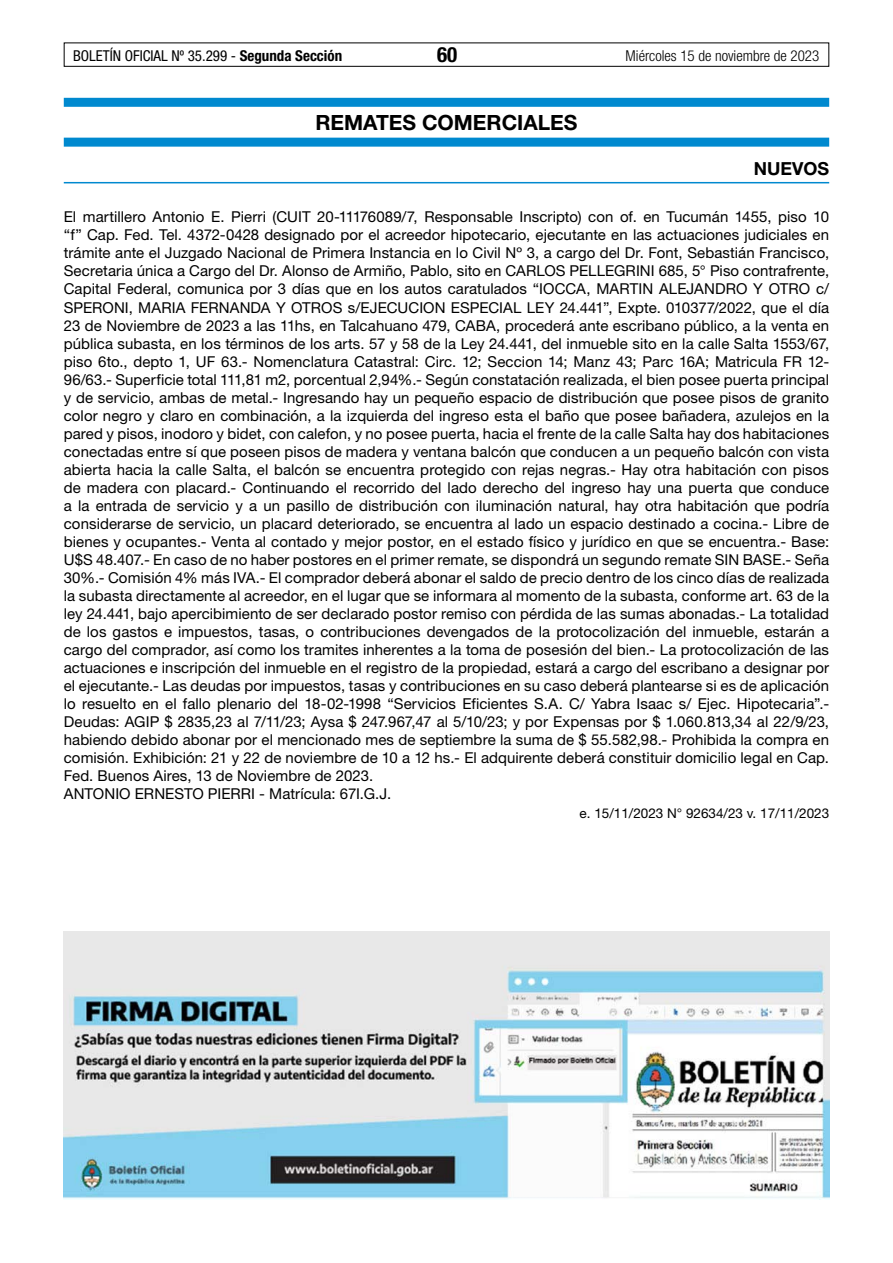
<style>
.page{position:relative;width:893px;height:1263px;background:#fff}
.page>*{position:absolute;margin:0;border:0;box-sizing:border-box;transform-origin:0 0}
.t1{font:700 21px "Helvetica Neue LT Std";color:#000}
.t2{font:700 condensed 21px "Helvetica Neue LT Std";color:#000}
.t3{font:700 18px "Helvetica Neue LT Std";color:#000}
.t4{font:15px/18px "Helvetica Neue LT Std";letter-spacing:.005em;color:#000}
.t5{font:condensed 15px "Helvetica Neue LT Std";color:#000}
.t6{font:300 condensed 15px "Helvetica Neue LT Std";color:#000}
.t7{font:13.5px "Helvetica Neue LT Std";color:#000}
.s1{font-weight:700}
</style>
<div class="page">
<div style="left:64px;top:43px;width:765px;height:24px;border:1px solid #000"></div>
<div style="left:64px;top:98px;width:765px;height:9px;background:#0089cf"></div>
<div style="left:64px;top:138px;width:765px;height:9px;background:#0089cf"></div>
<hr style="left:64px;top:182px;width:765px;height:1px;background:#0089cf">
<img style="left:64px;top:931px;width:765px;height:268px">
<p class="t5" style="left:73px;top:47px;width:271px">BOLETÍN OFICIAL Nº 35.299 - <span class="s1">Segunda Sección</span></p>
<h1 class="t2" style="left:437px;top:42px;width:22px">60</h1>
<p class="t6" style="left:626px;top:47px;width:195px">Miércoles 15 de noviembre de 2023</p>
<h1 class="t1" style="left:315px;top:110px;width:264px">REMATES COMERCIALES</h1>
<p class="t3" style="left:754px;top:157px;width:77px">NUEVOS</p>
<p class="t4" style="left:64px;top:208px;width:767px">El martillero Antonio E. Pierri (CUIT 20-11176089/7, Responsable Inscripto) con of. en Tucumán 1455, piso 10 “f” Cap. Fed. Tel. 4372-0428 designado por el acreedor hipotecario, ejecutante en las actuaciones judiciales en trámite ante el Juzgado Nacional de Primera Instancia en lo Civil Nº 3, a cargo del Dr. Font, Sebastián Francisco, Secretaria única a Cargo del Dr. Alonso de Armiño, Pablo, sito en CARLOS PELLEGRINI 685, 5° Piso contrafrente, Capital Federal, comunica por 3 días que en los autos caratulados “IOCCA, MARTIN ALEJANDRO Y OTRO c/ SPERONI, MARIA FERNANDA Y OTROS s/EJECUCION ESPECIAL LEY 24.441”, Expte. 010377/2022, que el día 23 de Noviembre de 2023 a las 11hs, en Talcahuano 479, CABA, procederá ante escribano público, a la venta en pública subasta, en los términos de los arts. 57 y 58 de la Ley 24.441, del inmueble sito en la calle Salta 1553/67, piso 6to., depto 1, UF 63.- Nomenclatura Catastral: Circ. 12; Seccion 14; Manz 43; Parc 16A; Matricula FR 12- 96/63.- Superficie total 111,81 m2, porcentual 2,94%.- Según constatación realizada, el bien posee puerta principal y de servicio, ambas de metal.- Ingresando hay un pequeño espacio de distribución que posee pisos de granito color negro y claro en combinación, a la izquierda del ingreso esta el baño que posee bañadera, azulejos en la pared y pisos, inodoro y bidet, con calefon, y no posee puerta, hacia el frente de la calle Salta hay dos habitaciones conectadas entre sí que poseen pisos de madera y ventana balcón que conducen a un pequeño balcón con vista abierta hacia la calle Salta, el balcón se encuentra protegido con rejas negras.- Hay otra habitación con pisos de madera con placard.- Continuando el recorrido del lado derecho del ingreso hay una puerta que conduce a la entrada de servicio y a un pasillo de distribución con iluminación natural, hay otra habitación que podría considerarse de servicio, un placard deteriorado, se encuentra al lado un espacio destinado a cocina.- Libre de bienes y ocupantes.- Venta al contado y mejor postor, en el estado físico y jurídico en que se encuentra.- Base:<br>U$S 48.407.- En caso de no haber postores en el primer remate, se dispondrá un segundo remate SIN BASE.- Seña 30%.- Comisión 4% más IVA.- El comprador deberá abonar el saldo de precio dentro de los cinco días de realizada la subasta directamente al acreedor, en el lugar que se informara al momento de la subasta, conforme art. 63 de la ley 24.441, bajo apercibimiento de ser declarado postor remiso con pérdida de las sumas abonadas.- La totalidad de los gastos e impuestos, tasas, o contribuciones devengados de la protocolización del inmueble, estarán a cargo del comprador, así como los tramites inherentes a la toma de posesión del bien.- La protocolización de las actuaciones e inscripción del inmueble en el registro de la propiedad, estará a cargo del escribano a designar por el ejecutante.- Las deudas por impuestos, tasas y contribuciones en su caso deberá plantearse si es de aplicación lo resuelto en el fallo plenario del 18-02-1998 “Servicios Eficientes S.A. C/ Yabra Isaac s/ Ejec. Hipotecaria”.- Deudas: AGIP $ 2835,23 al 7/11/23; Aysa $ 247.967,47 al 5/10/23; y por Expensas por $ 1.060.813,34 al 22/9/23, habiendo debido abonar por el mencionado mes de septiembre la suma de $ 55.582,98.- Prohibida la compra en comisión. Exhibición: 21 y 22 de noviembre de 10 a 12 hs.- El adquirente deberá constituir domicilio legal en Cap.<br>Fed. Buenos Aires, 13 de Noviembre de 2023.<br>ANTONIO ERNESTO PIERRI - Matrícula: 67I.G.J.</p>
<p class="t7" style="left:580px;top:805px;width:251px">e. 15/11/2023 N° 92634/23 v. 17/11/2023</p>
</div>
